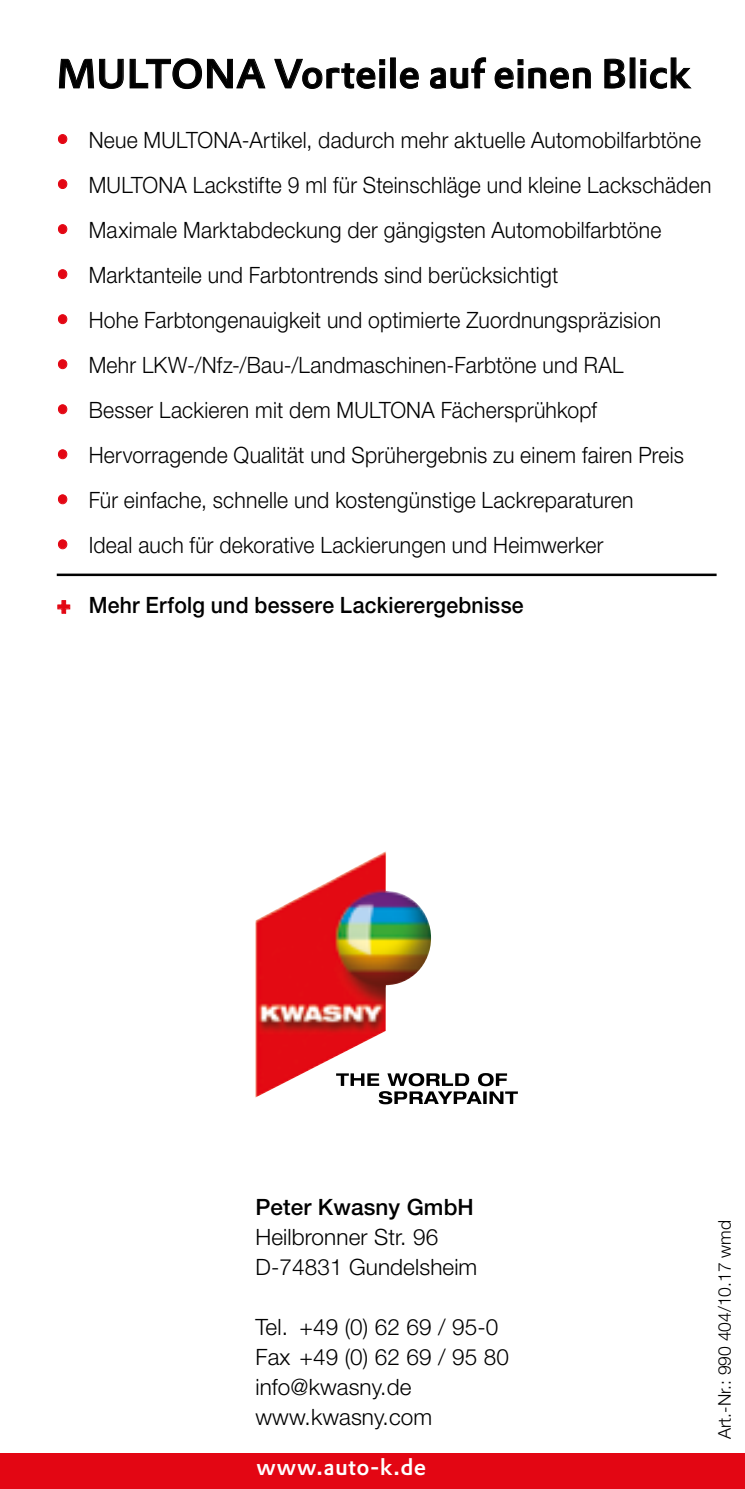
<style>
.page{position:relative;width:745px;height:1489px;background:#fff}
.page>*{position:absolute;margin:0;border:0;box-sizing:border-box;transform-origin:0 0}
.t1{font:500 40px "DTL Prokyon TOT";color:#000}
.t2{font:300 22.5px "Helvetica Neue LT Std";letter-spacing:.01em;color:#000;scale:.94 1}
.t3{font:300 22.5px/30px "Helvetica Neue LT Std";letter-spacing:.01em;color:#000}
.t4{font:500 22.5px "Helvetica Neue LT Std";letter-spacing:.01em;color:#000;scale:.94 1}
.t5{font:500 22.5px "Helvetica Neue LT Std";letter-spacing:.01em;color:#000}
.t6{font:500 22.5px "DTL Prokyon TOT";letter-spacing:.01em;color:#fff}
.t7{font:300 17.5px "Helvetica Neue LT Std";color:#000}
.s1{font-size:25px;color:#e30613}
.s2{font-weight:900;font-size:25px;color:#e30613}
</style>
<div class="page">
<div style="left:0;top:1453px;width:744px;height:35px;background:#e30613"></div>
<hr style="left:57px;top:573px;width:659px;height:3px;background:#000">
<svg style="left:58px;top:58px;width:208px;height:84px"></svg>
<svg style="left:274px;top:58px;width:111px;height:31px"></svg>
<div style="left:390px;top:57px;width:5px;height:31px;border:1px solid #000"></div>
<svg style="left:399px;top:67px;width:20px;height:22px"></svg>
<svg style="left:430px;top:57px;width:56px;height:32px"></svg>
<svg style="left:494px;top:59px;width:97px;height:30px"></svg>
<svg style="left:604px;top:58px;width:21px;height:31px"></svg>
<svg style="left:640px;top:57px;width:52px;height:32px"></svg>
<div style="left:58px;top:134px;width:9px;height:10px;border:1px solid #e30613;border-radius:50%"></div>
<div style="left:58px;top:179px;width:9px;height:10px;border:1px solid #e30613;border-radius:50%"></div>
<div style="left:58px;top:224px;width:9px;height:10px;border:1px solid #e30613;border-radius:50%"></div>
<div style="left:58px;top:269px;width:9px;height:10px;border:1px solid #e30613;border-radius:50%"></div>
<div style="left:58px;top:314px;width:9px;height:10px;border:1px solid #e30613;border-radius:50%"></div>
<div style="left:58px;top:359px;width:9px;height:10px;border:1px solid #e30613;border-radius:50%"></div>
<div style="left:58px;top:404px;width:9px;height:10px;border:1px solid #e30613;border-radius:50%"></div>
<div style="left:58px;top:449px;width:9px;height:10px;border:1px solid #e30613;border-radius:50%"></div>
<div style="left:58px;top:494px;width:9px;height:10px;border:1px solid #e30613;border-radius:50%"></div>
<div style="left:58px;top:539px;width:9px;height:10px;border:1px solid #e30613;border-radius:50%"></div>
<svg style="left:57px;top:600px;width:14px;height:14px"></svg>
<img style="left:255px;top:851px;width:176px;height:246px">
<svg style="left:336px;top:1072px;width:181px;height:32px"></svg>
<h1 class="t1" style="left:57px;top:48px;width:634px">MULTONA Vorteile auf einen Blick</h1>
<p class="t2" style="left:57px;top:126px;width:686px"><span class="s1">•</span> Neue MULTONA-Artikel, dadurch mehr aktuelle Automobilfarbtöne</p>
<p class="t2" style="left:57px;top:171px;width:697px"><span class="s1">•</span> MULTONA Lackstifte 9 ml für Steinschläge und kleine Lackschäden</p>
<p class="t2" style="left:57px;top:216px;width:644px"><span class="s1">•</span> Maximale Marktabdeckung der gängigsten Automobilfarbtöne</p>
<p class="t2" style="left:57px;top:261px;width:535px"><span class="s1">•</span> Marktanteile und Farbtontrends sind berücksichtigt</p>
<p class="t2" style="left:57px;top:306px;width:644px"><span class="s1">•</span> Hohe Farbtongenauigkeit und optimierte Zuordnungspräzision</p>
<p class="t2" style="left:57px;top:351px;width:604px"><span class="s1">•</span> Mehr LKW-/Nfz-/Bau-/Landmaschinen-Farbtöne und RAL</p>
<p class="t2" style="left:57px;top:396px;width:576px"><span class="s1">•</span> Besser Lackieren mit dem MULTONA Fächersprühkopf</p>
<p class="t2" style="left:57px;top:441px;width:668px"><span class="s1">•</span> Hervorragende Qualität und Sprühergebnis zu einem fairen Preis</p>
<p class="t2" style="left:57px;top:486px;width:614px"><span class="s1">•</span> Für einfache, schnelle und kostengünstige Lackreparaturen</p>
<p class="t2" style="left:57px;top:531px;width:583px"><span class="s1">•</span> Ideal auch für dekorative Lackierungen und Heimwerker</p>
<p class="t4" style="left:57px;top:592px;width:498px"><span class="s2">+</span> Mehr Erfolg und bessere Lackierergebnisse</p>
<p class="t5" style="left:255px;top:1193px;width:220px">Peter Kwasny GmbH</p>
<p class="t3" style="left:255px;top:1221px;width:223px">Heilbronner Str. 96<br>D-74831 Gundelsheim</p>
<p class="t3" style="left:255px;top:1311px;width:255px">Tel. +49 (0) 62 69 / 95-0<br>Fax +49 (0) 62 69 / 95 80 info@kwasny.de www.kwasny.com</p>
<p class="t6" style="left:256px;top:1451px;width:171px">www.auto-k.de</p>
<p class="t7" style="left:713px;top:1439px;width:221px;rotate:-90deg">Art.-Nr.: 990 404/10.17 wmd</p>
</div>
